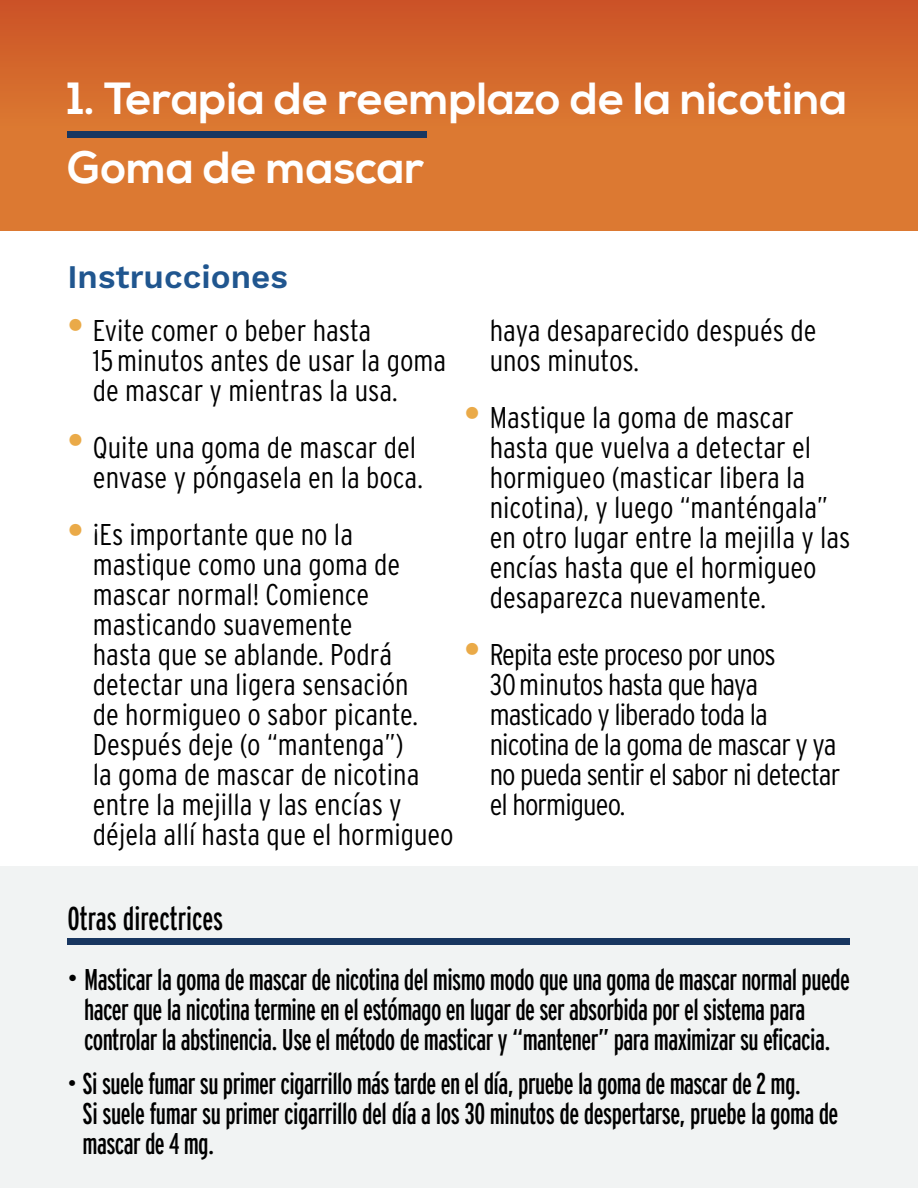
<style>
.page{position:relative;width:918px;height:1188px;background:#fff}
.page>*{position:absolute;margin:0;border:0;box-sizing:border-box;transform-origin:0 0}
.t1{font:700 45px/68.1px "Nexa";color:#fff}
.t2{font:33px "Interstate Compressed";color:#000}
.t3{font:600 33px "Work Sans";color:#20568f}
.t4{font:700 33px "Interstate";color:#eaaa48}
.t5{font:300 condensed 30px/30px "Interstate";color:#000}
.t6{font:30px/30px "Interstate Compressed";letter-spacing:-.02em;color:#000}
.t7{font:300 condensed 30px/30px "Interstate";letter-spacing:-.03em;color:#000}
.s1{font-weight:700;font-stretch:normal;font-size:33px;color:#eaaa48}
.s2{font-size:33px}
</style>
<div class="page">
<div style="left:0;top:866px;width:918px;height:322px;background:#f1f3f3"></div>
<div style="left:68px;top:938px;width:782px;height:7px;background:#183660"></div>
<div style="left:0;top:0;width:918px;height:230px;background:linear-gradient(to bottom,#ce5928,#e08335)"></div>
<div style="left:68px;top:132px;width:359px;height:6px;background:#183660"></div>
<h1 class="t1" style="left:68px;top:66px;width:781px">1. Terapia de reemplazo de la nicotina<br>Goma de mascar</h1>
<p class="t3" style="left:68px;top:258px;width:222px">Instrucciones</p>
<p class="t4" style="left:68px;top:307px;width:18px">•</p>
<p class="t4" style="left:68px;top:422px;width:18px">•</p>
<p class="t5" style="left:93px;top:315px;width:355px">Evite comer o beber hasta<br>15 minutos antes de usar la goma de mascar y mientras la usa.</p>
<p class="t5" style="left:93px;top:432px;width:332px">Quite una goma de mascar del envase y póngasela en la boca.</p>
<p class="t5" style="left:68px;top:519px;width:287px"><span class="s1">•</span> ¡Es importante que no la</p>
<p class="t5" style="left:93px;top:549px;width:362px">mastique como una goma de mascar normal! Comience masticando suavemente<br>hasta que se ablande. Podrá detectar una ligera sensación<br>de hormigueo o sabor picante.<br>Después deje (o “mantenga”)<br>la goma de mascar de nicotina entre la mejilla y las encías y déjela allí hasta que el hormigueo</p>
<p class="t5" style="left:490px;top:315px;width:328px">haya desaparecido después de unos minutos.</p>
<p class="t5" style="left:464px;top:402px;width:331px"><span class="s1">•</span> Mastique la goma de mascar</p>
<p class="t4" style="left:464px;top:631px;width:18px">•</p>
<p class="t5" style="left:490px;top:432px;width:362px">hasta que vuelva a detectar el hormigueo (masticar libera la nicotina), y luego “manténgala” en otro lugar entre la mejilla y las encías hasta que el hormigueo desaparezca nuevamente.</p>
<p class="t7" style="left:490px;top:639px;width:352px">Repita este proceso por unos<br>30 minutos hasta que haya masticado y liberado toda la nicotina de la goma de mascar y ya no pueda sentir el sabor ni detectar el hormigueo.</p>
<p class="t2" style="left:68px;top:901px;width:157px">Otras directrices</p>
<p class="t6" style="left:84px;top:965px;width:767px;text-indent:-17px"><span class="s2">•</span> Masticar la goma de mascar de nicotina del mismo modo que una goma de mascar normal puede hacer que la nicotina termine en el estómago en lugar de ser absorbida por el sistema para controlar la abstinencia. Use el método de masticar y “mantener” para maximizar su eficacia.</p>
<p class="t6" style="left:83px;top:1068px;width:757px;text-indent:-15px">• Si suele fumar su primer cigarrillo más tarde en el día, pruebe la goma de mascar de 2 mg.<br>Si suele fumar su primer cigarrillo del día a los 30 minutos de despertarse, pruebe la goma de mascar de 4 mg.</p>
</div>
